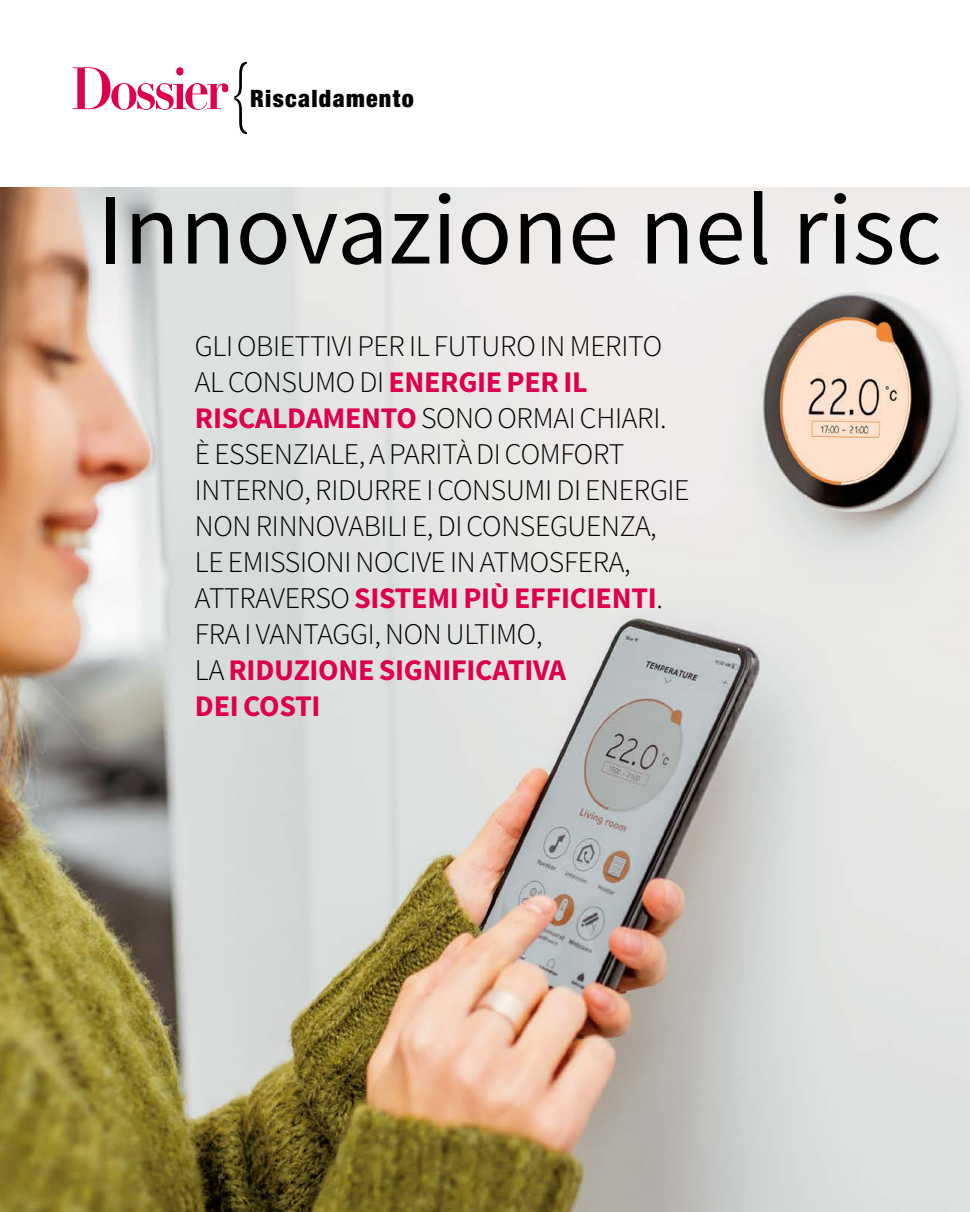
<style>
.page{position:relative;width:970px;height:1212px;background:#fff}
.page>*{position:absolute;margin:0;border:0;box-sizing:border-box;transform-origin:0 0}
.t1{font:101.85px "Source Sans Pro";color:#000}
.t2{font:300 30px/36px "Source Sans Pro";letter-spacing:-.01em;color:#000}
.t3{font:900 condensed 24px "Helvetica Neue LT Std";letter-spacing:.055em;color:#000}
.s1{font-weight:700;color:#dd004e}
</style>
<div class="page">
<svg style="left:234px;top:62px;width:13px;height:72px"></svg>
<svg style="left:73px;top:67px;width:155px;height:43px"></svg>
<img style="left:0;top:188px;width:957px;height:1024px">
<div style="left:957px;top:187px;width:12px;height:1025px;background:#e8e8e5"></div>
<p class="t3" style="left:250px;top:83px;width:165px">Riscaldamento</p>
<p class="t1" style="left:98px;top:167px;width:844px">Innovazione nel ris c</p>
<p class="t2" style="left:195px;top:328px;width:496px">GLI OBIETTIVI PER IL FUTURO IN MERITO<br>AL CONSUMO DI <span class="s1">ENERGIE PER IL<br>RISCALDAMENTO</span> SONO ORMAI CHIARI.<br>È ESSENZIALE, A PARITÀ DI COMFORT<br>INTERNO, RIDURRE I CONSUMI DI ENERGIE<br>NON RINNOVABILI E, DI CONSEGUENZA,<br>LE EMISSIONI NOCIVE IN ATMOSFERA,<br>ATTRAVERSO <span class="s1">SISTEMI PIÙ EFFICIENTI</span>.<br>FRA I VANTAGGI, NON ULTIMO,<br>LA <span class="s1">RIDUZIONE SIGNIFICATIVA<br>DEI COSTI</span></p>
</div>
